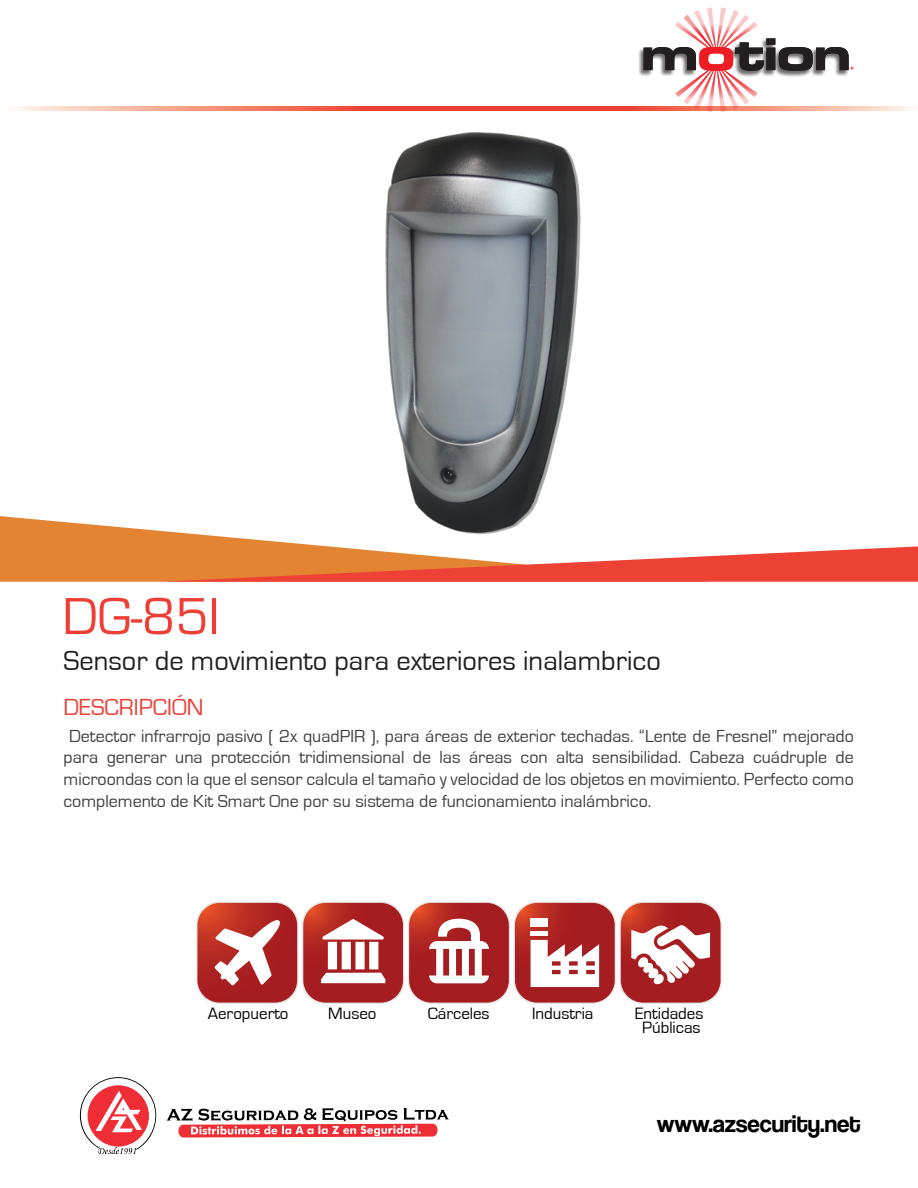
<style>
.page{position:relative;width:918px;height:1188px;background:#fff}
.page>*{position:absolute;margin:0;border:0;box-sizing:border-box;transform-origin:0 0}
.t1{font:54px "Eurostile";color:#ee3e35}
.t2{font:28.5px "Eurostile";color:#231f20}
.t3{font:24.9px "Coolvetica Rg";color:#000001}
.t4{font:24px "Eurostile";color:#ee3e35}
.t5{font:18px/21.6px "Eurostile";color:#3f3f40;text-align:justify}
.t6{font:16.95px/13.2px "Eurostile";color:#000001;text-align:center}
.t7{font:500 condensed 2.7px "Franklin Gothic";color:#ee1d23;scale:1.24 1}
</style>
<div class="page">
<svg style="left:15px;top:106px;width:900px;height:5px;background:#f8af9c"></svg>
<svg style="left:0;top:516px;width:324px;height:66px;fill:#e38433"></svg>
<svg style="left:160px;top:546px;width:758px;height:36px;background:#ec6e4d"></svg>
<svg style="left:80px;top:1077px;width:76px;height:77px"></svg>
<svg style="left:167px;top:1108px;width:282px;height:30px"></svg>
<img style="left:638px;top:47px;width:6px;height:29px">
<svg style="left:644px;top:7px;width:209px;height:105px"></svg>
<img style="left:331px;top:70px;width:312px;height:512px">
<svg style="left:196px;top:902px;width:526px;height:102px"></svg>
<p class="t7" style="left:851px;top:67px;width:3px">R</p>
<h1 class="t1" style="left:62px;top:587px;width:159px">DG-85I</h1>
<h2 class="t2" style="left:64px;top:645px;width:599px">Sensor de movimiento para exteriores inalambrico</h2>
<h3 class="t4" style="left:64px;top:694px;width:142px">DESCRIPCIÓN</h3>
<p class="t5" style="left:64px;top:725px;width:792px;text-indent:6px">Detector infrarrojo pasivo ( 2x quadPIR ), para áreas de exterior techadas. “Lente de Fresnel” mejorado para generar una protección tridimensional de las áreas con alta sensibilidad. Cabeza cuádruple de microondas con la que el sensor calcula el tamaño y velocidad de los objetos en movimiento. Perfecto como complemento de Kit Smart One por su sistema de funcionamiento inalámbrico.</p>
<p class="t6" style="left:208px;top:1008px;width:82px">Aeropuerto</p>
<p class="t6" style="left:328px;top:1008px;width:50px">Museo</p>
<p class="t6" style="left:428px;top:1008px;width:63px">Cárceles</p>
<p class="t6" style="left:532px;top:1008px;width:63px">Industria</p>
<p class="t6" style="left:635px;top:1008px;width:70px">Entidades<br>Públicas</p>
<h3 class="t3" style="left:657px;top:1109px;width:205px">www.azsecurity.net</h3>
</div>
